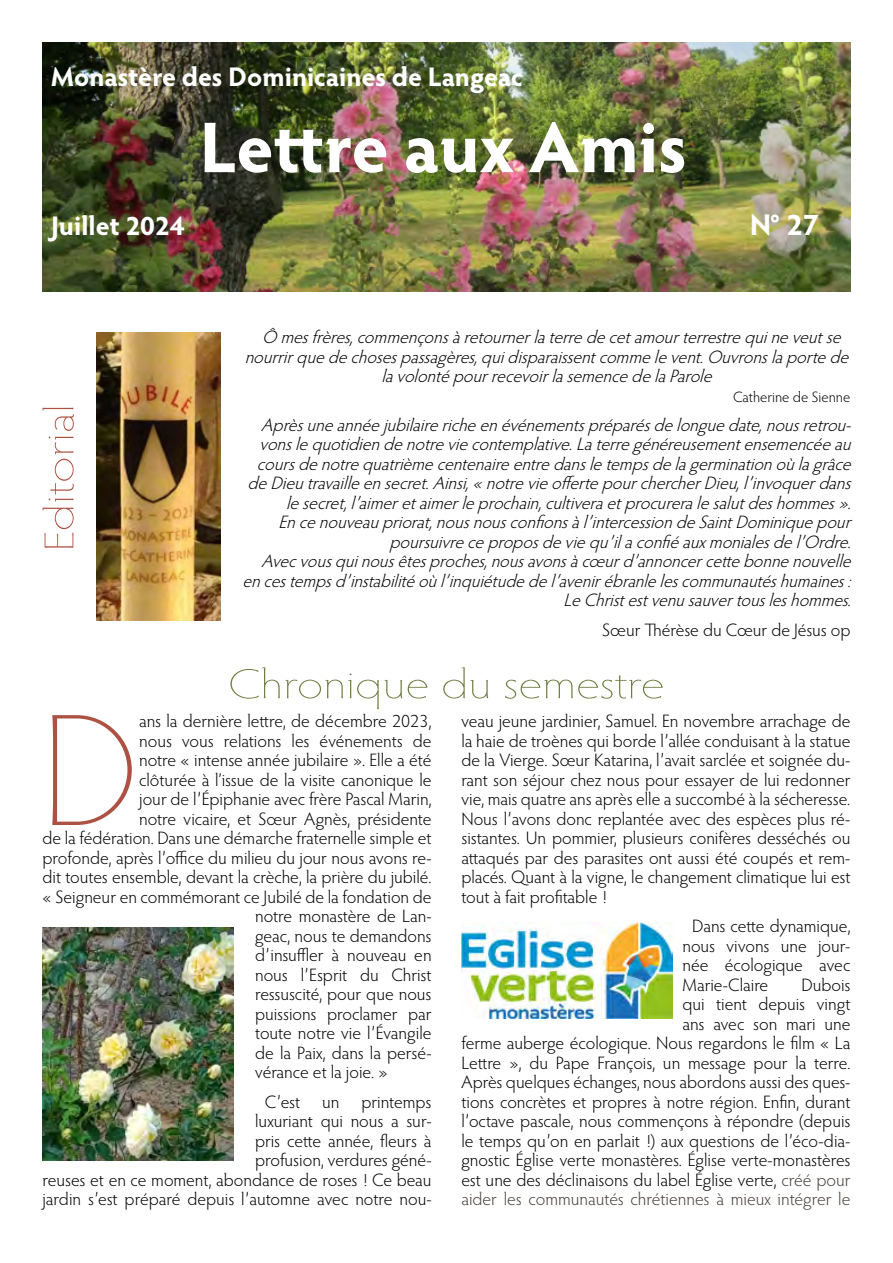
<style>
.page{position:relative;width:893px;height:1263px;background:#fff}
.page>*{position:absolute;margin:0;border:0;box-sizing:border-box;transform-origin:0 0}
.t1{font:200 160.35px "Hypatia Sans Pro";color:#ad5243}
.t2{font:700 72px "Hypatia Sans Pro";color:#fff}
.t3{font:200 42px "Hypatia Sans Pro";color:#6e7d42;scale:1.2 1}
.t4{font:200 42px "Hypatia Sans Pro";color:#ad5243;scale:1.2 1}
.t5{font:700 30px "Hypatia Sans Pro";color:#fff}
.t6{font:700 27px "Hypatia Sans Pro";color:#fff}
.t7{font:300 18px/19.5px "Hypatia Sans Pro";color:#000;text-align:right}
.t8{font:italic 300 18px/19.5px "Hypatia Sans Pro";color:#000;text-align:center}
.t9{font:300 15px "Hypatia Sans Pro";color:#000}
.s1{color:#483f3b}
</style>
<div class="page">
<img style="left:43px;top:43px;width:807px;height:248px">
<img style="left:97px;top:333px;width:123px;height:288px">
<img style="left:43px;top:927px;width:191px;height:234px">
<img style="left:461px;top:923px;width:212px;height:95px">
<h3 class="t6" style="left:51px;top:57px;width:473px">Monastère des Dominicaines de Langeac</h3>
<h2 class="t2" style="left:199px;top:96px;width:489px">Lettre aux Amis</h2>
<h3 class="t6" style="left:51px;top:206px;width:135px">Juillet 2024</h3>
<h3 class="t5" style="left:750px;top:203px;width:71px">N° 27</h3>
<h3 class="t4" style="left:32px;top:551px;width:124px;rotate:-90deg">Editorial</h3>
<p class="t8" style="left:245px;top:327px;width:611px">Ô mesfrères,commençonsàretournerlaterredecetamourterrestrequineveutse nourrirquedechosespassagères,quidisparaissentcommelevent.Ouvronslaportede lavolontépourrecevoirlasemencedelaParole</p>
<p class="t9" style="left:733px;top:387px;width:119px">Catherine de Sienne</p>
<p class="t8" style="left:242px;top:415px;width:616px;text-align:right">Aprèsuneannéejubilairericheenévénementspréparésdelonguedate,nousretrou&shy;vonslequotidiendenotreviecontemplative.Laterregénéreusementensemencéeau coursdenotrequatrièmecentenaireentredansletempsdelagerminationoùlagrâce deDieutravailleensecret.Ainsi,«notrevieoffertepourchercherDieu,l’invoquerdans lesecret,l’aimeretaimerleprochain,cultiveraetprocureralesalutdeshommes».<br>Encenouveaupriorat,nousnousconfionsàl’intercessiondeSaintDominiquepour poursuivreceproposdeviequ’ilaconfiéauxmonialesdel’Ordre.<br>Avecvousquinousêtesproches,nousavonsàcœurd’annoncercettebonnenouvelle encestempsd’instabilitéoùl’inquiétudedel’avenirébranlelescommunautéshumaines:<br>LeChristestvenusauvertousleshommes.</p>
<p class="t7" style="left:602px;top:619px;width:250px">Sœur Thérèse du Cœur de Jésus op</p>
<h3 class="t3" style="left:228px;top:657px;width:365px">Chronique du semestre</h3>
<h1 class="t1" style="left:41px;top:668px;width:100px">D</h1>
<p class="t7" style="left:139px;top:711px;width:294px">ans la dernière lettre, de décembre 2023,</p>
<p class="t7" style="left:139px;top:731px;width:294px">nous vous relations les événements de</p>
<p class="t7" style="left:139px;top:750px;width:294px">notre « intense année jubilaire ». Elle a été</p>
<p class="t7" style="left:139px;top:770px;width:294px">clôturée à l’issue de la visite canonique le</p>
<p class="t7" style="left:139px;top:789px;width:294px">jour de l’Épiphanie avec frère Pascal Marin,</p>
<p class="t7" style="left:139px;top:809px;width:294px">notre vicaire, et Sœur Agnès, présidente</p>
<p class="t7" style="left:43px;top:828px;width:391px">de la fédération. Dans une démarche fraternelle simple et</p>
<p class="t7" style="left:43px;top:848px;width:391px">profonde, après l’office du milieu du jour nous avons re-</p>
<p class="t7" style="left:43px;top:867px;width:391px">dit toutes ensemble, devant la crèche, la prière du jubilé.</p>
<p class="t7" style="left:43px;top:887px;width:391px">« Seigneur en commémorant ce Jubilé de la fondation de</p>
<p class="t7" style="left:255px;top:906px;width:178px">notre monastère de Lan-</p>
<p class="t7" style="left:255px;top:926px;width:178px">geac, nous te demandons</p>
<p class="t7" style="left:255px;top:945px;width:178px">d’insuffler à nouveau en</p>
<p class="t7" style="left:255px;top:965px;width:178px">nous l’Esprit du Christ</p>
<p class="t7" style="left:255px;top:984px;width:178px">ressuscité, pour que nous</p>
<p class="t7" style="left:255px;top:1004px;width:178px">puissions proclamer par</p>
<p class="t7" style="left:255px;top:1023px;width:178px">toute notre vie l’Évangile</p>
<p class="t7" style="left:255px;top:1042px;width:178px">de la Paix, dans la persé-</p>
<p class="t7" style="left:255px;top:1062px;width:134px">vérance et la joie. »</p>
<p class="t7" style="left:43px;top:1091px;width:391px">C’est un printemps<br>luxuriant qui nous a sur-<br>pris cette année, fleurs à<br>profusion, verdures géné-<br>reuses et en ce moment, abondance de roses ! Ce beau jardin s’est préparé depuis l’automne avec notre nou-</p>
<p class="t7" style="left:461px;top:711px;width:391px;text-align:justify">veau jeune jardinier, Samuel. En novembre arrachage de la haie de troènes qui borde l’allée conduisant à la statue de la Vierge. Sœur Katarina, l’avait sarclée et soignée du&shy;rant son séjour chez nous pour essayer de lui redonner vie, mais quatre ans après elle a succombé à la sécheresse.<br>Nous l’avons donc replantée avec des espèces plus ré&shy;sistantes. Un pommier, plusieurs conifères desséchés ou attaqués par des parasites ont aussi été coupés et rem&shy;placés. Quant à la vigne, le changement climatique lui est tout à fait profitable !</p>
<p class="t7" style="left:682px;top:916px;width:170px;text-align:justify;text-indent:10px">Dans cette dynamique, nous vivons une jour&shy;née écologique avec Marie-Claire</p>
<p class="t7" style="left:461px;top:974px;width:391px">Dubois<br>qui tient depuis vingt<br>ans avec son mari une<br>ferme auberge écologique. Nous regardons le film « La Lettre », du Pape François, un message pour la terre.<br>Après quelques échanges, nous abordons aussi des ques&shy;tions concrètes et propres à notre région. Enfin, durant l’octave pascale, nous commençons à répondre (depuis le temps qu’on en parlait !) aux questions de l’éco-dia&shy;gnostic Église verte monastères. Église verte-monastères est une des déclinaisons du label Église verte, <span class="s1">créé pour aider les communautés chrétiennes à mieux intégrer le</span></p>
</div>
